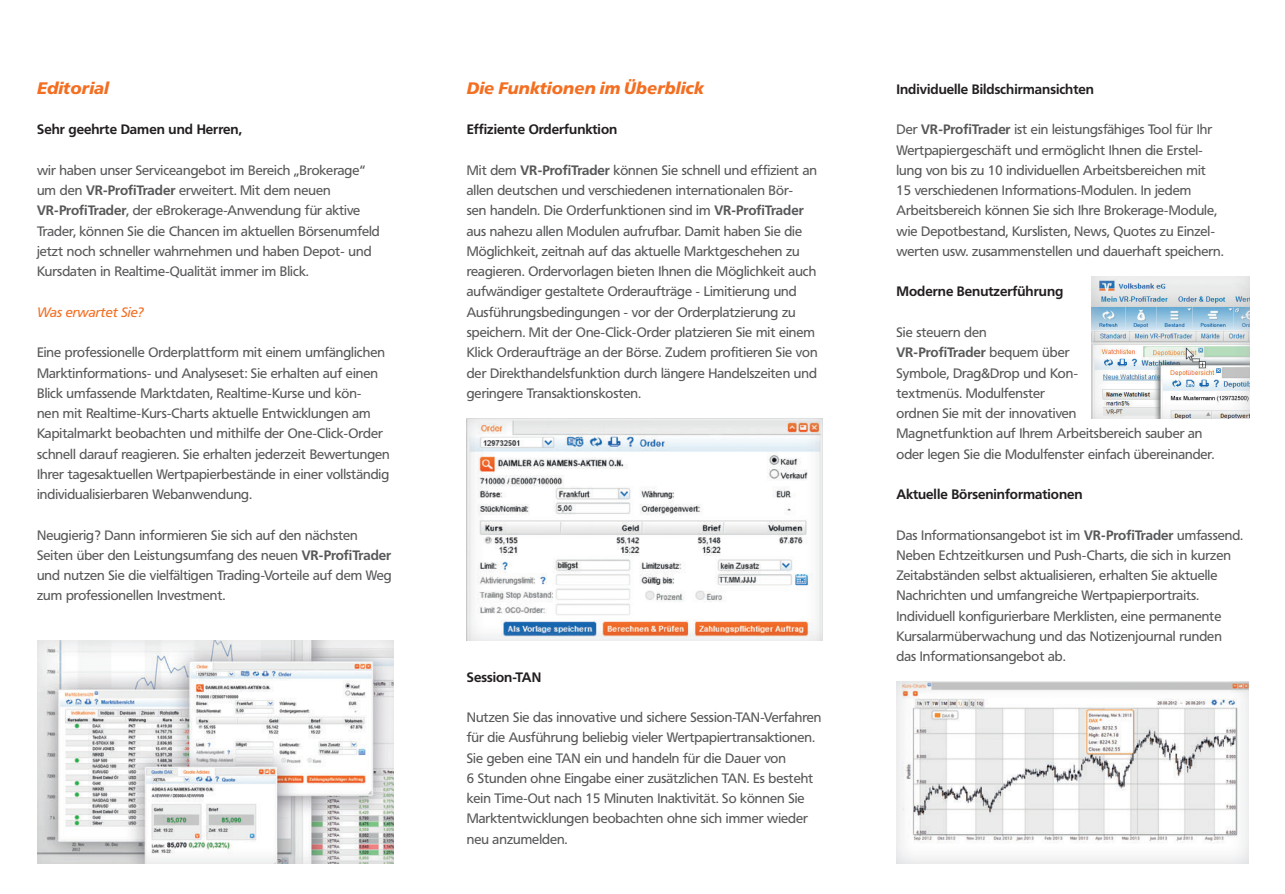
<style>
.page{position:relative;width:1285px;height:894px;background:#fff}
.page>*{position:absolute;margin:0;border:0;box-sizing:border-box;transform-origin:0 0}
.t1{font:italic 900 16.5px "Frutiger VR";color:#f36e21}
.t2{font:13.5px/20.2px "Frutiger VR";color:#57585a}
.t3{font:700 13.5px "Frutiger VR";color:#231f20}
.t4{font:italic 13.5px "Frutiger VR";color:#f36e21}
.s1{font-weight:700}
</style>
<div class="page">
<img style="left:1091px;top:276px;width:157px;height:142px">
<img style="left:896px;top:681px;width:352px;height:181px">
<img style="left:466px;top:418px;width:356px;height:222px">
<img style="left:37px;top:640px;width:357px;height:223px">
<p class="t1" style="left:37px;top:78px;width:73px">Editorial</p>
<p class="t3" style="left:37px;top:121px;width:206px">Sehr geehrte Damen und Herren,</p>
<p class="t2" style="left:37px;top:160px;width:344px">wir haben unser Serviceangebot im Bereich „Brokerage“ um den <span class="s1">VR-ProfiTrader</span> erweitert. Mit dem neuen <span class="s1">VR-ProfiTrader</span>, der eBrokerage-Anwendung für aktive Trader, können Sie die Chancen im aktuellen Börsenumfeld jetzt noch schneller wahrnehmen und haben Depot- und Kursdaten in Realtime-Qualität immer im Blick.</p>
<p class="t4" style="left:37px;top:304px;width:108px">Was erwartet Sie?</p>
<p class="t2" style="left:37px;top:342px;width:354px">Eine professionelle Orderplattform mit einem umfänglichen Marktinformations- und Analyseset: Sie erhalten auf einen Blick umfassende Marktdaten, Realtime-Kurse und kön-<br>nen mit Realtime-Kurs-Charts aktuelle Entwicklungen am Kapitalmarkt beobachten und mithilfe der One-Click-Order schnell darauf reagieren. Sie erhalten jederzeit Bewertungen Ihrer tagesaktuellen Wertpapierbestände in einer vollständig individualisierbaren Webanwendung.</p>
<p class="t2" style="left:37px;top:525px;width:356px">Neugierig? Dann informieren Sie sich auf den nächsten Seiten über den Leistungsumfang des neuen <span class="s1">VR-ProfiTrader </span>und nutzen Sie die vielfältigen Trading-Vorteile auf dem Weg zum professionellen Investment.</p>
<p class="t1" style="left:466px;top:78px;width:238px">Die Funktionen im Überblick</p>
<p class="t3" style="left:466px;top:121px;width:152px">Effiziente Orderfunktion</p>
<p class="t2" style="left:466px;top:160px;width:352px">Mit dem <span class="s1">VR-ProfiTrader</span> können Sie schnell und effizient an allen deutschen und verschiedenen internationalen Bör-<br>sen handeln. Die Orderfunktionen sind im <span class="s1">VR-ProfiTrader </span>aus nahezu allen Modulen aufrufbar. Damit haben Sie die Möglichkeit, zeitnah auf das aktuelle Marktgeschehen zu reagieren. Ordervorlagen bieten Ihnen die Möglichkeit auch aufwändiger gestaltete Orderaufträge - Limitierung und Ausführungsbedingungen - vor der Orderplatzierung zu speichern. Mit der One-Click-Order platzieren Sie mit einem Klick Orderaufträge an der Börse. Zudem profitieren Sie von der Direkthandelsfunktion durch längere Handelszeiten und geringere Transaktionskosten.</p>
<p class="t3" style="left:466px;top:668px;width:76px">Session-TAN</p>
<p class="t2" style="left:466px;top:707px;width:356px">Nutzen Sie das innovative und sichere Session-TAN-Verfahren für die Ausführung beliebig vieler Wertpapiertransaktionen.<br>Sie geben eine TAN ein und handeln für die Dauer von<br>6 Stunden ohne Eingabe einer zusätzlichen TAN. Es besteht kein Time-Out nach 15 Minuten Inaktivität. So können Sie Marktentwicklungen beobachten ohne sich immer wieder neu anzumelden.</p>
<p class="t3" style="left:896px;top:81px;width:199px">Individuelle Bildschirmansichten</p>
<p class="t2" style="left:896px;top:120px;width:328px">Der <span class="s1">VR-ProfiTrader</span> ist ein leistungsfähiges Tool für Ihr Wertpapiergeschäft und ermöglicht Ihnen die Erstel&shy;lung von bis zu 10 individuellen Arbeitsbereichen mit 15 verschiedenen Informations-Modulen. In jedem Arbeitsbereich können Sie sich Ihre Brokerage-Module, wie Depotbestand, Kurslisten, News, Quotes zu Einzel&shy;werten usw. zusammenstellen und dauerhaft speichern.</p>
<p class="t3" style="left:896px;top:283px;width:168px">Moderne Benutzerführung</p>
<p class="t2" style="left:896px;top:322px;width:319px">Sie steuern den<br><span class="s1">VR-ProfiTrader</span> bequem über<br>Symbole, Drag&amp;Drop und Kon-<br>textmenüs. Modulfenster<br>ordnen Sie mit der innovativen<br>Magnetfunktion auf Ihrem Arbeitsbereich sauber an oder legen Sie die Modulfenster einfach übereinander.</p>
<p class="t3" style="left:896px;top:486px;width:188px">Aktuelle Börseninformationen</p>
<p class="t2" style="left:896px;top:525px;width:348px">Das Informationsangebot ist im <span class="s1">VR-ProfiTrader</span> umfassend.<br>Neben Echtzeitkursen und Push-Charts, die sich in kurzen Zeitabständen selbst aktualisieren, erhalten Sie aktuelle Nachrichten und umfangreiche Wertpapierportraits.<br>Individuell konfigurierbare Merklisten, eine permanente Kursalarmüberwachung und das Notizenjournal runden das Informationsangebot ab.</p>
</div>
